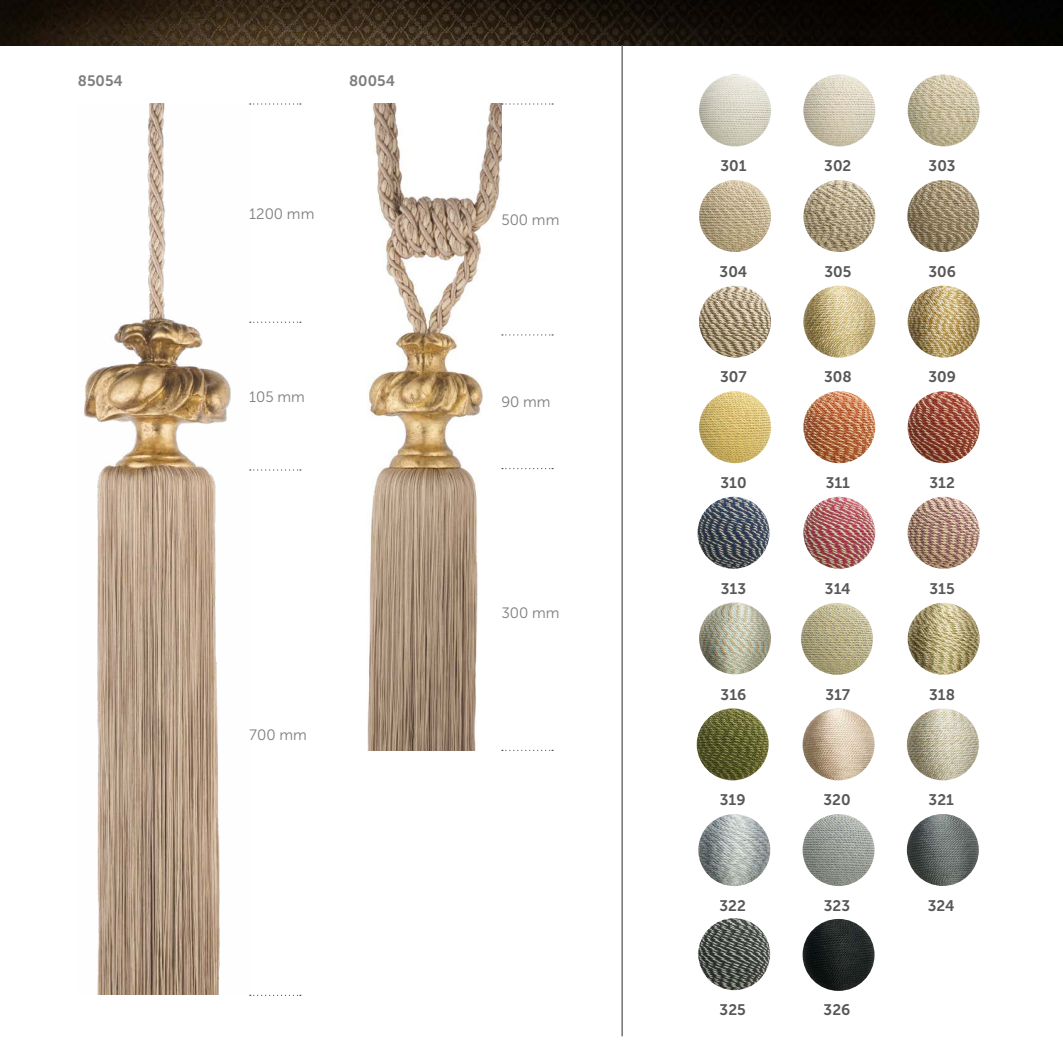
<style>
.page{position:relative;width:1063px;height:1063px;background:#fff}
.page>*{position:absolute;margin:0;border:0;box-sizing:border-box;transform-origin:0 0}
.t1{font:15.25px "Museo Sans 700";color:#575756}
.t2{font:15px "Museo Sans Cyrl 300";color:#7e7e7d}
.t3{font:15px "Museo Sans Cyrl 700";color:#7e7e7d}
</style>
<div class="page">
<img style="left:0;top:0;width:1063px;height:45px">
<img style="left:367px;top:103px;width:134px;height:647px">
<img style="left:84px;top:103px;width:147px;height:892px">
<svg style="left:250px;top:469px;width:51px;height:2px"></svg>
<svg style="left:250px;top:322px;width:51px;height:1px"></svg>
<svg style="left:250px;top:103px;width:51px;height:2px"></svg>
<svg style="left:502px;top:103px;width:51px;height:2px"></svg>
<svg style="left:502px;top:334px;width:51px;height:2px"></svg>
<svg style="left:502px;top:468px;width:51px;height:1px"></svg>
<svg style="left:502px;top:750px;width:51px;height:1px"></svg>
<svg style="left:250px;top:995px;width:51px;height:1px"></svg>
<hr style="left:622px;top:45px;width:1px;height:991px;background:#575756">
<img style="left:803px;top:74px;width:72px;height:72px;border-radius:36px">
<img style="left:803px;top:180px;width:72px;height:72px;border-radius:36px">
<img style="left:699px;top:74px;width:72px;height:72px;border-radius:36px">
<img style="left:907px;top:180px;width:72px;height:72px;border-radius:36px">
<img style="left:699px;top:286px;width:72px;height:72px;border-radius:36px">
<img style="left:698px;top:497px;width:72px;height:72px;border-radius:36px">
<img style="left:803px;top:391px;width:72px;height:72px;border-radius:36px">
<img style="left:908px;top:286px;width:72px;height:72px;border-radius:36px">
<img style="left:908px;top:391px;width:72px;height:72px;border-radius:36px">
<img style="left:699px;top:391px;width:72px;height:72px;border-radius:36px">
<img style="left:803px;top:286px;width:72px;height:72px;border-radius:36px">
<img style="left:699px;top:180px;width:72px;height:72px;border-radius:36px">
<img style="left:908px;top:74px;width:72px;height:72px;border-radius:36px">
<img style="left:803px;top:497px;width:72px;height:72px;border-radius:36px">
<img style="left:803px;top:708px;width:72px;height:72px;border-radius:36px">
<img style="left:697px;top:708px;width:72px;height:72px;border-radius:36px">
<img style="left:908px;top:497px;width:72px;height:72px;border-radius:36px">
<img style="left:907px;top:708px;width:72px;height:72px;border-radius:36px">
<img style="left:699px;top:602px;width:72px;height:72px;border-radius:36px">
<img style="left:908px;top:603px;width:72px;height:72px;border-radius:36px">
<img style="left:801px;top:603px;width:72px;height:72px;border-radius:36px">
<img style="left:907px;top:814px;width:72px;height:72px;border-radius:36px">
<img style="left:803px;top:919px;width:72px;height:72px;border-radius:36px">
<img style="left:698px;top:918px;width:72px;height:72px;border-radius:36px">
<img style="left:803px;top:814px;width:72px;height:72px;border-radius:36px">
<img style="left:698px;top:814px;width:72px;height:72px;border-radius:36px">
<p class="t3" style="left:78px;top:72px;width:46px">85054</p>
<p class="t3" style="left:349px;top:72px;width:47px">80054</p>
<p class="t2" style="left:249px;top:205px;width:67px">1200 mm</p>
<p class="t2" style="left:249px;top:388px;width:57px">105 mm</p>
<p class="t2" style="left:249px;top:727px;width:59px">700 mm</p>
<p class="t2" style="left:501px;top:212px;width:60px">500 mm</p>
<p class="t2" style="left:501px;top:394px;width:51px">90 mm</p>
<p class="t2" style="left:501px;top:605px;width:60px">300 mm</p>
<p class="t1" style="left:720px;top:158px;width:28px">301</p>
<p class="t1" style="left:824px;top:158px;width:29px">302</p>
<p class="t1" style="left:929px;top:158px;width:29px">303</p>
<p class="t1" style="left:720px;top:263px;width:29px">304</p>
<p class="t1" style="left:824px;top:263px;width:29px">305</p>
<p class="t1" style="left:928px;top:263px;width:29px">306</p>
<p class="t1" style="left:720px;top:369px;width:28px">307</p>
<p class="t1" style="left:824px;top:369px;width:29px">308</p>
<p class="t1" style="left:928px;top:369px;width:29px">309</p>
<p class="t1" style="left:720px;top:474px;width:28px">310</p>
<p class="t1" style="left:826px;top:474px;width:26px">311</p>
<p class="t1" style="left:929px;top:474px;width:27px">312</p>
<p class="t1" style="left:721px;top:580px;width:27px">313</p>
<p class="t1" style="left:825px;top:580px;width:27px">314</p>
<p class="t1" style="left:930px;top:580px;width:27px">315</p>
<p class="t1" style="left:721px;top:686px;width:27px">316</p>
<p class="t1" style="left:825px;top:686px;width:26px">317</p>
<p class="t1" style="left:929px;top:686px;width:27px">318</p>
<p class="t1" style="left:720px;top:791px;width:27px">319</p>
<p class="t1" style="left:823px;top:791px;width:29px">320</p>
<p class="t1" style="left:929px;top:791px;width:27px">321</p>
<p class="t1" style="left:720px;top:897px;width:28px">322</p>
<p class="t1" style="left:824px;top:897px;width:28px">323</p>
<p class="t1" style="left:928px;top:897px;width:28px">324</p>
<p class="t1" style="left:720px;top:1001px;width:28px">325</p>
<p class="t1" style="left:824px;top:1001px;width:28px">326</p>
</div>
